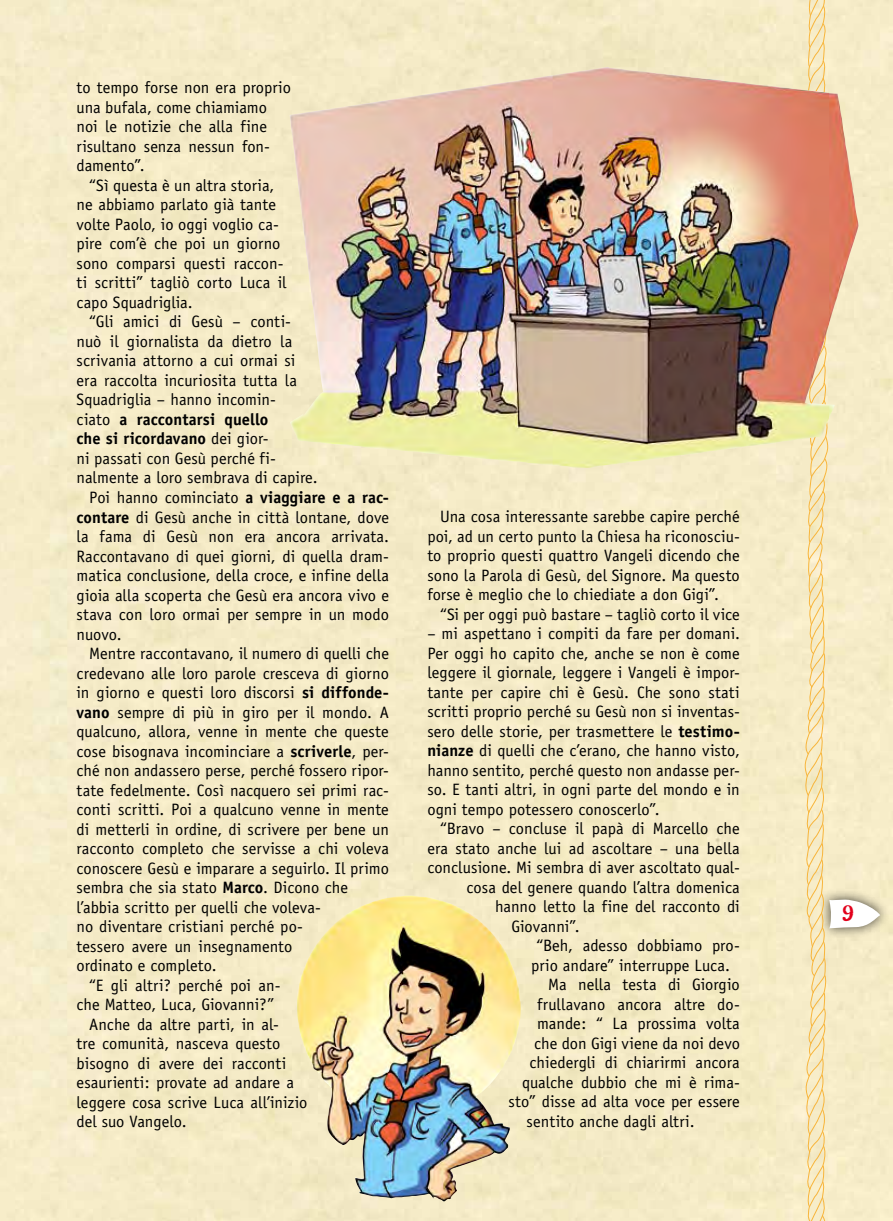
<style>
.page{position:relative;width:893px;height:1221px;background:#fff}
.page>*{position:absolute;margin:0;border:0;box-sizing:border-box;transform-origin:0 0}
.t1{font:18px "Seriffic Grunge";color:#e2001b}
.t2{font:16.5px/19.5px "Officina Sans";color:#000}
.t3{font:700 16.5px "Officina Sans";color:#000}
.s1{font-weight:400}
.s2{font-weight:700}
</style>
<div class="page">
<div style="left:817px;top:887px;width:72px;height:51px;background:#000;opacity:.75"></div>
<img style="left:295px;top:895px;width:226px;height:306px">
<svg style="left:803px;top:0;width:77px;height:1220px;background:#f5e9c3"></svg>
<img style="left:290px;top:67px;width:569px;height:402px">
<p class="t2" style="left:77px;top:78px;width:216px">to tempo forse non era proprio una bufala, come chiamiamo noi le notizie che alla fine risultano senza nessun fon&shy;damento”.</p>
<p class="t2" style="left:77px;top:175px;width:211px;text-indent:13px">“Sì questa è un altra storia, ne abbiamo parlato già tante volte Paolo, io oggi voglio ca&shy;pire com’è che poi un giorno sono comparsi questi raccon&shy;ti scritti” tagliò corto Luca il capo Squadriglia.</p>
<p class="t2" style="left:89px;top:312px;width:203px">“Gli amici di Gesù – conti-</p>
<p class="t2" style="left:77px;top:331px;width:217px">nuò il giornalista da dietro la</p>
<p class="t2" style="left:77px;top:351px;width:221px">scrivania attorno a cui ormai si</p>
<p class="t2" style="left:77px;top:370px;width:222px">era raccolta incuriosita tutta la</p>
<p class="t2" style="left:77px;top:390px;width:201px">Squadriglia – hanno incomin-</p>
<p class="t3" style="left:77px;top:409px;width:193px"><span class="s1">ciato</span> a raccontarsi quello</p>
<p class="t3" style="left:77px;top:428px;width:193px">che si ricordavano <span class="s1">dei gior-</span></p>
<p class="t2" style="left:77px;top:448px;width:201px">ni passati con Gesù perché fi-</p>
<p class="t2" style="left:77px;top:468px;width:243px">nalmente a loro sembrava di capire.</p>
<p class="t2" style="left:89px;top:487px;width:301px">Poi hanno cominciato <span class="s2">a viaggiare e a rac-</span></p>
<p class="t2" style="left:77px;top:507px;width:314px"><span class="s2">contare</span> di Gesù anche in città lontane, dove</p>
<p class="t2" style="left:77px;top:526px;width:314px">la fama di Gesù non era ancora arrivata.</p>
<p class="t2" style="left:77px;top:546px;width:314px">Raccontavano di quei giorni, di quella dram-</p>
<p class="t2" style="left:77px;top:565px;width:314px">matica conclusione, della croce, e infine della</p>
<p class="t2" style="left:77px;top:585px;width:314px">gioia alla scoperta che Gesù era ancora vivo e</p>
<p class="t2" style="left:77px;top:604px;width:314px">stava con loro ormai per sempre in un modo</p>
<p class="t2" style="left:77px;top:624px;width:47px">nuovo.</p>
<p class="t2" style="left:89px;top:643px;width:301px">Mentre raccontavano, il numero di quelli che</p>
<p class="t2" style="left:77px;top:663px;width:314px">credevano alle loro parole cresceva di giorno</p>
<p class="t2" style="left:77px;top:682px;width:314px">in giorno e questi loro discorsi <span class="s2">si diffonde-</span></p>
<p class="t2" style="left:77px;top:702px;width:314px"><span class="s2">vano</span> sempre di più in giro per il mondo. A</p>
<p class="t2" style="left:77px;top:721px;width:314px">qualcuno, allora, venne in mente che queste</p>
<p class="t2" style="left:77px;top:741px;width:314px">cose bisognava incominciare a <span class="s2">scriverle</span>, per-</p>
<p class="t2" style="left:76px;top:760px;width:314px">ché non andassero perse, perché fossero ripor-</p>
<p class="t2" style="left:76px;top:780px;width:314px">tate fedelmente. Così nacquero sei primi rac-</p>
<p class="t2" style="left:76px;top:799px;width:314px">conti scritti. Poi a qualcuno venne in mente</p>
<p class="t2" style="left:76px;top:819px;width:314px">di metterli in ordine, di scrivere per bene un</p>
<p class="t2" style="left:76px;top:838px;width:314px">racconto completo che servisse a chi voleva</p>
<p class="t2" style="left:76px;top:858px;width:314px">conoscere Gesù e imparare a seguirlo. Il primo</p>
<p class="t2" style="left:76px;top:877px;width:273px">sembra che sia stato <span class="s2">Marco</span>. Dicono che</p>
<p class="t2" style="left:77px;top:897px;width:246px">l’abbia scritto per quelli che voleva-</p>
<p class="t2" style="left:77px;top:916px;width:228px">no diventare cristiani perché po-</p>
<p class="t2" style="left:77px;top:936px;width:217px">tessero avere un insegnamento</p>
<p class="t2" style="left:77px;top:955px;width:142px">ordinato e completo.</p>
<p class="t2" style="left:89px;top:975px;width:193px">“E gli altri? perché poi an-</p>
<p class="t2" style="left:77px;top:994px;width:199px">che Matteo, Luca, Giovanni?”</p>
<p class="t2" style="left:89px;top:1014px;width:191px">Anche da altre parti, in al-</p>
<p class="t2" style="left:77px;top:1033px;width:205px">tre comunità, nasceva questo</p>
<p class="t2" style="left:77px;top:1053px;width:211px">bisogno di avere dei racconti</p>
<p class="t2" style="left:77px;top:1072px;width:219px">esaurienti: provate ad andare a</p>
<p class="t2" style="left:77px;top:1092px;width:232px">leggere cosa scrive Luca all’inizio</p>
<p class="t2" style="left:77px;top:1111px;width:112px">del suo Vangelo.</p>
<p class="t2" style="left:427px;top:507px;width:314px;text-align:justify;text-indent:13px">Una cosa interessante sarebbe capire perché poi, ad un certo punto la Chiesa ha riconosciu&shy;to proprio questi quattro Vangeli dicendo che sono la Parola di Gesù, del Signore. Ma questo forse è meglio che lo chiediate a don Gigi”.</p>
<p class="t2" style="left:440px;top:604px;width:301px">“Si per oggi può bastare – tagliò corto il vice</p>
<p class="t2" style="left:427px;top:624px;width:314px;text-align:justify">– mi aspettano i compiti da fare per domani.<br>Per oggi ho capito che, anche se non è come leggere il giornale, leggere i Vangeli è impor&shy;tante per capire chi è Gesù. Che sono stati scritti proprio perché su Gesù non si inventas&shy;sero delle storie, per trasmettere le <span class="s2">testimo&shy;nianze</span> di quelli che c’erano, che hanno visto, hanno sentito, perché questo non andasse per&shy;so. E tanti altri, in ogni parte del mondo e in ogni tempo potessero conoscerlo”.</p>
<p class="t2" style="left:440px;top:818px;width:301px">“Bravo – concluse il papà di Marcello che</p>
<p class="t2" style="left:427px;top:838px;width:314px">era stato anche lui ad ascoltare – una bella</p>
<p class="t2" style="left:427px;top:857px;width:314px">conclusione. Mi sembra di aver ascoltato qual-</p>
<p class="t2" style="left:467px;top:877px;width:275px">cosa del genere quando l’altra domenica</p>
<p class="t2" style="left:495px;top:896px;width:246px">hanno letto la fine del racconto di</p>
<p class="t2" style="left:512px;top:916px;width:70px">Giovanni”.</p>
<p class="t2" style="left:536px;top:935px;width:205px">“Beh, adesso dobbiamo pro-</p>
<p class="t2" style="left:531px;top:955px;width:200px">prio andare” interruppe Luca.</p>
<p class="t2" style="left:548px;top:974px;width:193px">Ma nella testa di Giorgio</p>
<p class="t2" style="left:537px;top:994px;width:204px">frullavano ancora altre do-</p>
<p class="t2" style="left:537px;top:1013px;width:204px">mande: “ La prossima volta</p>
<p class="t2" style="left:534px;top:1033px;width:207px">che don Gigi viene da noi devo</p>
<p class="t2" style="left:530px;top:1052px;width:212px">chiedergli di chiarirmi ancora</p>
<p class="t2" style="left:522px;top:1072px;width:219px">qualche dubbio che mi è rima-</p>
<p class="t2" style="left:508px;top:1091px;width:233px">sto” disse ad alta voce per essere</p>
<p class="t2" style="left:527px;top:1111px;width:169px">sentito anche dagli altri.</p>
<p class="t1" style="left:842px;top:901px;width:13px">9</p>
</div>
